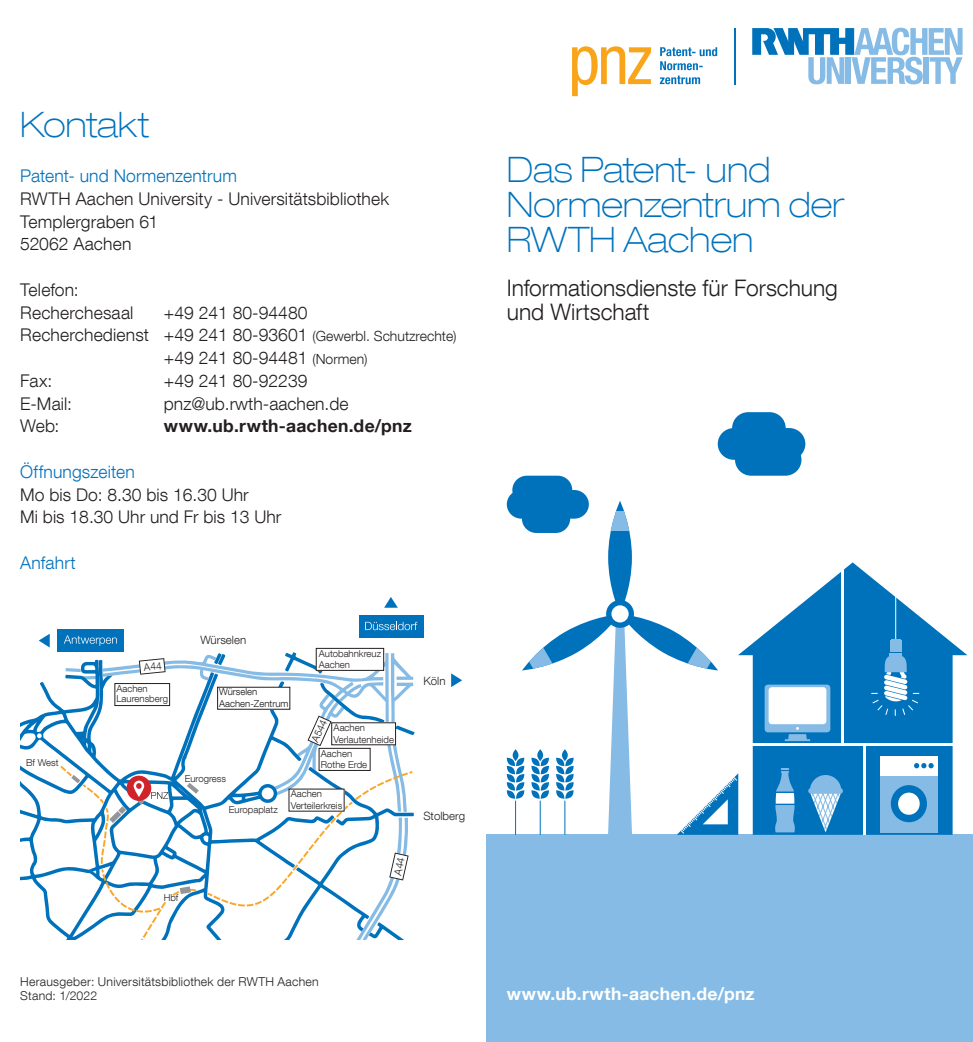
<style>
.page{position:relative;width:973px;height:1042px;background:#fff}
.page>*{position:absolute;margin:0;border:0;box-sizing:border-box;transform-origin:0 0}
.t1{font:100 expanded 35px/35px "Helvetica Neue LT Com";color:#0072bc}
.t2{font:300 22.75px/24.5px "Helvetica Neue LT Com";color:#231f20}
.t3{font:300 17.5px/22.8px "Helvetica Neue LT Com";color:#231f20}
.t4{font:300 17.5px "Helvetica Neue LT Com";letter-spacing:.005em;color:#0072bc}
.t5{font:700 17.5px "Helvetica Neue LT Com";letter-spacing:.02em;color:#231f20}
.t6{font:700 17.5px "Helvetica Neue LT Com";letter-spacing:.02em;color:#fff}
.t7{font:300 12.25px/14px "Helvetica Neue LT Com";letter-spacing:.02em;color:#231f20}
.t8{font:300 11.55px "Helvetica Neue LT Com";color:#231f20}
.t9{font:300 10.33px "Helvetica Neue LT Com";color:#231f20}
.t10{font:300 9.62px/11.5px "Helvetica Neue LT Com";color:#231f20}
.t11{font:300 9.62px/11.5px "Helvetica Neue LT Com";color:#151414}
.s1{font-size:14px}
</style>
<div class="page">
<div style="left:486px;top:835px;width:486px;height:207px;background:#85bbe5"></div>
<svg style="left:738px;top:562px;width:229px;height:273px;fill:#0072bc"></svg>
<div style="left:879px;top:775px;width:58px;height:57px;background:#85bbe5"></div>
<div style="left:879px;top:756px;width:58px;height:19px;background:#fff"></div>
<div style="left:890px;top:785px;width:36px;height:37px;background:#0072bc;border-radius:50%"></div>
<div style="left:897px;top:792px;width:22px;height:23px;background:#fff;border-radius:50%"></div>
<svg style="left:914px;top:763px;width:19px;height:5px"></svg>
<svg style="left:774px;top:768px;width:20px;height:64px"></svg>
<div style="left:764px;top:684px;width:66px;height:48px;background:#85bbe5;border-radius:3px"></div>
<div style="left:768px;top:687px;width:58px;height:37px;background:#fff;border-radius:3px"></div>
<svg style="left:784px;top:727px;width:26px;height:14px"></svg>
<hr style="left:750px;top:743px;width:205px;height:3px;background:#fff">
<hr style="left:862px;top:745px;width:3px;height:90px;background:#fff">
<hr style="left:840px;top:568px;width:3px;height:175px;background:#fff">
<hr style="left:895px;top:571px;width:1px;height:74px;background:#fff">
<div style="left:889px;top:640px;width:12px;height:12px;background:#85bbe5"></div>
<svg style="left:871px;top:653px;width:48px;height:63px;background:#3e94cd"></svg>
<div style="left:717px;top:428px;width:88px;height:32px;background:#0072bc;border-radius:16px"></div>
<div style="left:734px;top:444px;width:67px;height:32px;background:#0072bc;border-radius:16px"></div>
<div style="left:732px;top:412px;width:53px;height:32px;background:#0072bc;border-radius:16px"></div>
<div style="left:506px;top:490px;width:82px;height:29px;background:#0072bc;border-radius:14px"></div>
<div style="left:512px;top:476px;width:60px;height:28px;background:#0072bc;border-radius:14px"></div>
<svg style="left:506px;top:504px;width:232px;height:331px"></svg>
<hr style="left:564px;top:800px;width:1px;height:35px;background:#0072bc">
<svg style="left:808px;top:775px;width:34px;height:57px;background:#60a6d7"></svg>
<svg style="left:20px;top:659px;width:82px;height:280px"></svg>
<svg style="left:66px;top:668px;width:32px;height:11px"></svg>
<svg style="left:102px;top:653px;width:172px;height:118px"></svg>
<div style="left:359px;top:615px;width:64px;height:22px;background:#0072bc"></div>
<svg style="left:365px;top:622px;width:52px;height:8px"></svg>
<div style="left:57px;top:629px;width:67px;height:23px;background:#0072bc"></div>
<svg style="left:64px;top:635px;width:53px;height:11px"></svg>
<svg style="left:39px;top:634px;width:11px;height:13px"></svg>
<svg style="left:384px;top:597px;width:14px;height:11px"></svg>
<svg style="left:451px;top:673px;width:11px;height:14px"></svg>
<svg style="left:97px;top:771px;width:177px;height:168px"></svg>
<svg style="left:180px;top:886px;width:11px;height:8px"></svg>
<div style="left:217px;top:687px;width:73px;height:22px;background:#fff"></div>
<div style="left:217px;top:687px;width:73px;height:23px;border:1px solid #231f20"></div>
<div style="left:114px;top:683px;width:56px;height:23px;border:1px solid #231f20"></div>
<div style="left:316px;top:648px;width:68px;height:23px;border:1px solid #231f20"></div>
<svg style="left:60px;top:766px;width:108px;height:146px"></svg>
<svg style="left:752px;top:28px;width:210px;height:56px"></svg>
<hr style="left:734px;top:28px;width:1px;height:56px;background:#0072bc">
<svg style="left:572px;top:46px;width:79px;height:50px"></svg>
<svg style="left:659px;top:76px;width:41px;height:8px"></svg>
<svg style="left:660px;top:47px;width:57px;height:23px"></svg>
<svg style="left:274px;top:652px;width:140px;height:287px"></svg>
<svg style="left:139px;top:658px;width:26px;height:17px"></svg>
<h1 class="t1" style="left:20px;top:106px;width:130px">Kontakt</h1>
<p class="t4" style="left:20px;top:165px;width:218px">Patent- und Normenzentrum</p>
<p class="t3" style="left:20px;top:187px;width:370px">RWTH Aachen University - Universitätsbibliothek<br>Templergraben 61<br>52062 Aachen</p>
<p class="t3" style="left:20px;top:278px;width:115px">Telefon:<br>Recherchesaal</p>
<p class="t3" style="left:164px;top:301px;width:145px">+49 241 80-94480</p>
<p class="t3" style="left:20px;top:323px;width:438px">Recherchedienst +49 241 80-93601 <span class="s1">(Gewerbl. Schutzrechte)</span></p>
<p class="t3" style="left:164px;top:346px;width:205px">+49 241 80-94481 <span class="s1">(Normen)</span></p>
<p class="t3" style="left:20px;top:369px;width:34px">Fax:</p>
<p class="t3" style="left:164px;top:369px;width:145px">+49 241 80-92239</p>
<p class="t3" style="left:20px;top:392px;width:53px">E-Mail:</p>
<p class="t3" style="left:164px;top:392px;width:186px">pnz@ub.rwth-aachen.de</p>
<p class="t3" style="left:20px;top:414px;width:41px">Web:</p>
<p class="t5" style="left:164px;top:415px;width:249px">www.ub.rwth-aachen.de/pnz</p>
<p class="t4" style="left:20px;top:461px;width:116px">Öffnungszeiten</p>
<p class="t3" style="left:20px;top:483px;width:262px">Mo bis Do: 8.30 bis 16.30 Uhr<br>Mi bis 18.30 Uhr und Fr bis 13 Uhr</p>
<p class="t4" style="left:20px;top:552px;width:57px">Anfahrt</p>
<p class="t10" style="left:26px;top:756px;width:34px">Bf West</p>
<p class="t10" style="left:116px;top:683px;width:53px;line-height:10.5px">Aachen<br>Laurensberg</p>
<p class="t8" style="left:200px;top:633px;width:47px">Würselen</p>
<p class="t11" style="left:219px;top:686px;width:71px">Würselen<br>Aachen-Zentrum</p>
<p class="t10" style="left:185px;top:772px;width:43px">Eurogress</p>
<p class="t10" style="left:319px;top:647px;width:64px">Autobahnkreuz<br>Aachen</p>
<p class="t9" style="left:308px;top:739px;width:25px;rotate:-66deg">A544</p>
<p class="t10" style="left:333px;top:722px;width:62px">Aachen<br>Verlautenheide</p>
<p class="t10" style="left:321px;top:747px;width:48px">Aachen<br>Rothe Erde</p>
<p class="t10" style="left:229px;top:803px;width:50px">Europaplatz</p>
<p class="t10" style="left:291px;top:788px;width:53px">Aachen<br>Verteilerkreis</p>
<p class="t10" style="left:164px;top:891px;width:16px">Hbf</p>
<p class="t8" style="left:423px;top:673px;width:24px">Köln</p>
<p class="t8" style="left:423px;top:808px;width:43px">Stolberg</p>
<p class="t7" style="left:20px;top:974px;width:300px">Herausgeber: Universitätsbibliothek der RWTH Aachen<br>Stand: 1/2022</p>
<h1 class="t1" style="left:506px;top:151px;width:339px">Das Patent- und<br>Normenzentrum der<br>RWTH Aachen</h1>
<h2 class="t2" style="left:506px;top:275px;width:332px">Informationsdienste für Forschung und Wirtschaft</h2>
<p class="t6" style="left:506px;top:982px;width:249px">www.ub.rwth-aachen.de/pnz</p>
</div>
